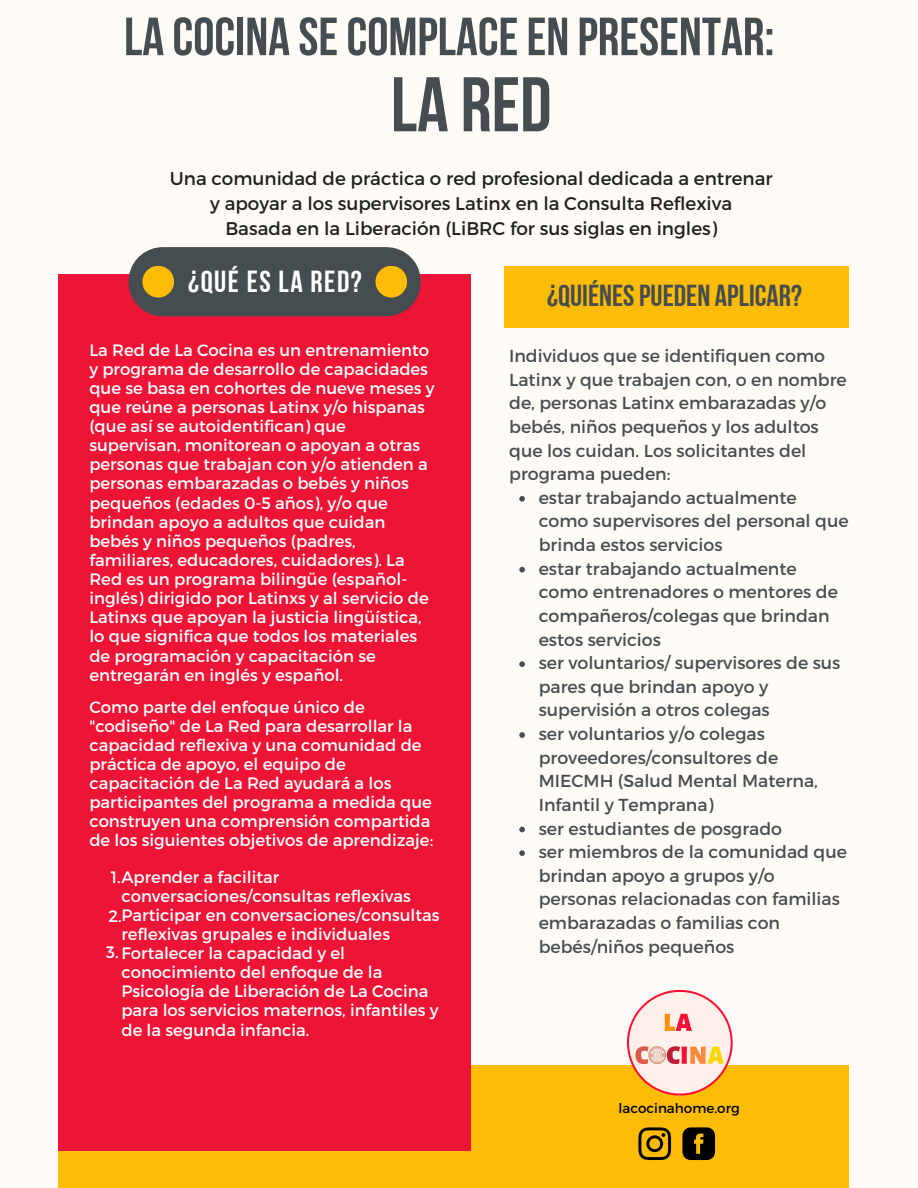
<style>
.page{position:relative;width:918px;height:1188px;background:#fffbf7}
.page>*{position:absolute;margin:0;border:0;box-sizing:border-box;transform-origin:0 0}
.t1{font:77.25px "Bebas Neue Cyrillic";color:#464d50}
.t2{font:53.7px "Bebas Neue Cyrillic";color:#464d50}
.t3{font:30.45px "Bebas Neue Cyrillic";letter-spacing:.05em;color:#fff}
.t4{font:30.3px "Bebas Neue Cyrillic";color:#464d50}
.t5{font:18.3px/25.2px "Montserrat";color:#202020;text-align:center}
.t6{font:17.4px/23.7px "Montserrat";color:#464d50}
.t7{font:16.5px/19.2px "Montserrat";color:#fff}
.t8{font:13.5px "Montserrat";color:#000}
</style>
<div class="page">
<div style="left:58px;top:1065px;width:791px;height:123px;background:#fdbd07"></div>
<div style="left:58px;top:274px;width:413px;height:876px;background:#ee1436"></div>
<div style="left:505px;top:266px;width:344px;height:62px;background:#fdbd07"></div>
<div style="left:163px;top:247px;width:224px;height:69px;background:#464d50"></div>
<div style="left:375px;top:266px;width:32px;height:32px;background:#fdbd07;border-radius:50%"></div>
<div style="left:142px;top:266px;width:32px;height:32px;background:#fdbd07;border-radius:50%"></div>
<img style="left:627px;top:989px;width:106px;height:107px">
<svg style="left:519px;top:496px;width:6px;height:6px"></svg>
<svg style="left:519px;top:567px;width:6px;height:5px"></svg>
<svg style="left:519px;top:661px;width:6px;height:6px"></svg>
<svg style="left:519px;top:732px;width:6px;height:6px"></svg>
<svg style="left:519px;top:827px;width:6px;height:5px"></svg>
<svg style="left:519px;top:850px;width:6px;height:6px"></svg>
<svg style="left:638px;top:1127px;width:33px;height:33px"></svg>
<svg style="left:682px;top:1127px;width:33px;height:33px"></svg>
<p class="t2" style="left:124px;top:15px;width:652px">LA COCINA SE COMPLACE EN PRESENTAR:</p>
<p class="t1" style="left:391px;top:73px;width:162px">LA RED</p>
<p class="t5" style="left:170px;top:165px;width:604px">Una comunidad de práctica o red profesional dedicada a entrenar y apoyar a los supervisores Latinx en la Consulta Reflexiva<br>Basada en la Liberación (LiBRC for sus siglas en ingles)</p>
<p class="t3" style="left:188px;top:269px;width:175px">¿QUÉ ES LA RED?</p>
<p class="t7" style="left:89px;top:339px;width:347px">La Red de La Cocina es un entrenamiento y programa de desarrollo de capacidades que se basa en cohortes de nueve meses y que reúne a personas Latinx y/o hispanas (que así se autoidentifican) que supervisan, monitorean o apoyan a otras personas que trabajan con y/o atienden a personas embarazadas o bebés y niños pequeños (edades 0-5 años), y/o que brindan apoyo a adultos que cuidan bebés y niños pequeños (padres, familiares, educadores, cuidadores). La Red es un programa bilingüe (español&shy;inglés) dirigido por Latinxs y al servicio de Latinxs que apoyan la justicia lingüística, lo que significa que todos los materiales de programación y capacitación se entregarán en inglés y español.</p>
<p class="t7" style="left:89px;top:696px;width:345px">Como parte del enfoque único de "codiseño" de La Red para desarrollar la capacidad reflexiva y una comunidad de práctica de apoyo, el equipo de capacitación de La Red ayudará a los participantes del programa a medida que construyen una comprensión compartida de los siguientes objetivos de aprendizaje:</p>
<p class="t7" style="left:121px;top:866px;width:291px;text-indent:-11px">1.Aprender a facilitar conversaciones/consultas reflexivas</p>
<p class="t7" style="left:121px;top:904px;width:320px;text-indent:-13px">2.Participar en conversaciones/consultas reflexivas grupales e individuales</p>
<p class="t7" style="left:121px;top:943px;width:319px;text-indent:-15px">3. Fortalecer la capacidad y el conocimiento del enfoque de la Psicología de Liberación de La Cocina para los servicios maternos, infantiles y de la segunda infancia.</p>
<p class="t4" style="left:547px;top:284px;width:256px">¿QUIÉNES PUEDEN APLICAR?</p>
<p class="t6" style="left:509px;top:343px;width:339px">Individuos que se identifiquen como Latinx y que trabajen con, o en nombre de, personas Latinx embarazadas y/o bebés, niños pequeños y los adultos que los cuidan. Los solicitantes del programa pueden:</p>
<p class="t6" style="left:539px;top:485px;width:311px">estar trabajando actualmente como supervisores del personal que brinda estos servicios</p>
<p class="t6" style="left:539px;top:556px;width:301px">estar trabajando actualmente como entrenadores o mentores de compañeros/colegas que brindan estos servicios</p>
<p class="t6" style="left:539px;top:650px;width:303px">ser voluntarios/ supervisores de sus pares que brindan apoyo y supervisión a otros colegas</p>
<p class="t6" style="left:539px;top:721px;width:281px">ser voluntarios y/o colegas proveedores/consultores de<br>MIECMH (Salud Mental Materna,<br>Infantil y Temprana)</p>
<p class="t6" style="left:539px;top:816px;width:245px">ser estudiantes de posgrado</p>
<p class="t6" style="left:539px;top:839px;width:310px">ser miembros de la comunidad que brindan apoyo a grupos y/o personas relacionadas con familias embarazadas o familias con bebés/niños pequeños</p>
<p class="t8" style="left:619px;top:1100px;width:123px">lacocinahome.org</p>
</div>
